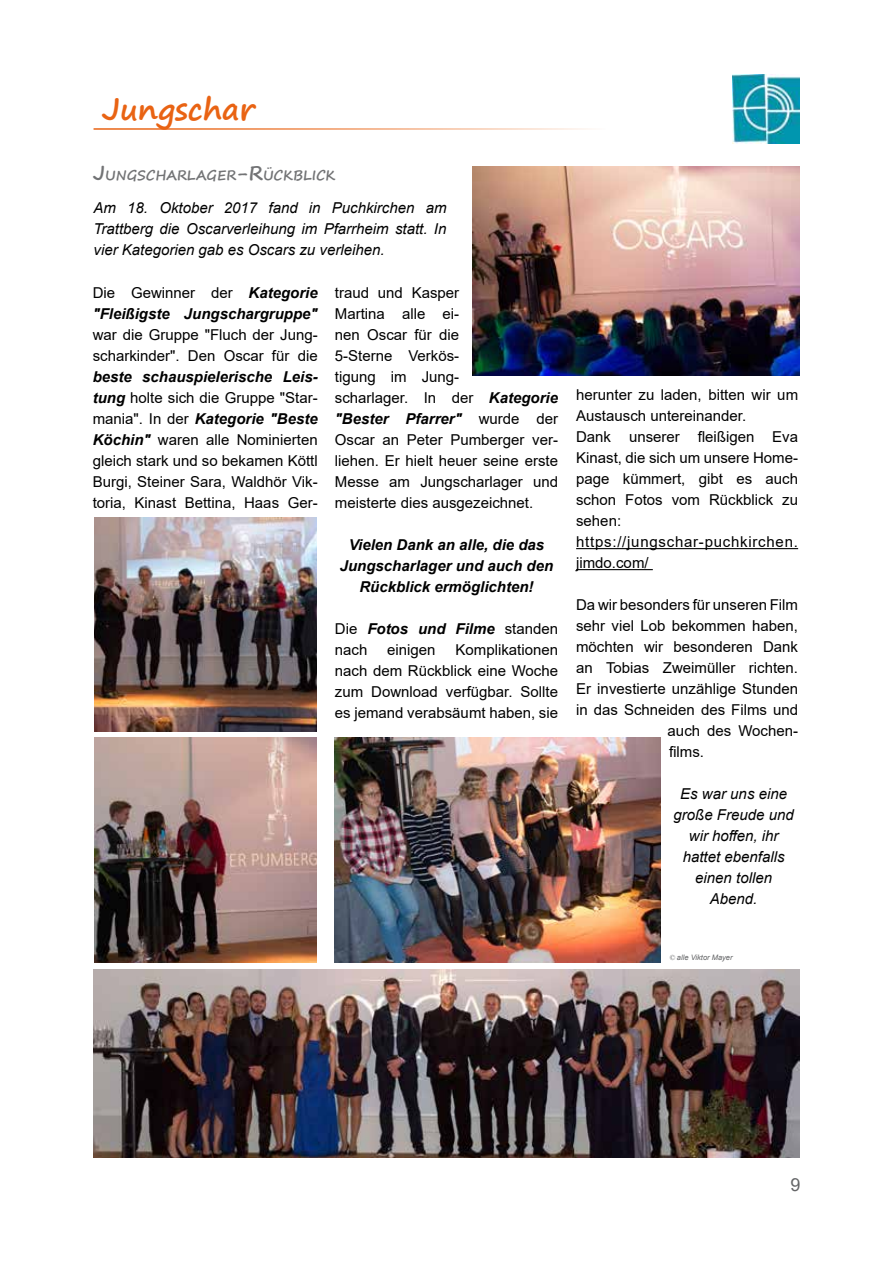
<style>
.page{position:relative;width:893px;height:1263px;background:#fff}
.page>*{position:absolute;margin:0;border:0;box-sizing:border-box;transform-origin:0 0}
.t1{font:700 30px "Segoe Print";color:#e96313}
.t2{font:18px "Arial";color:#646567}
.t3{font:15px/21px "Arial";color:#000}
.t4{font:italic 15px/21px "Arial";color:#000;text-align:justify}
.t5{font:italic 700 15px/21px "Arial";color:#000}
.t6{font:700 13.65px "Segoe Print";color:#727375}
.t7{font:italic 7.5px "Arial";color:#646567}
.s1{font-size:19.5px}
.s2{font-weight:400;font-style:normal}
.s3{font-weight:700;font-style:italic}
.s4{font-family:"Times New Roman"}
</style>
<div class="page">
<hr style="left:94px;top:128px;width:511px;height:2px;background:#e96313">
<img style="left:733px;top:75px;width:66px;height:68px">
<img style="left:472px;top:166px;width:327px;height:209px">
<img style="left:94px;top:517px;width:223px;height:214px">
<img style="left:94px;top:738px;width:223px;height:224px">
<img style="left:335px;top:738px;width:326px;height:224px">
<hr style="left:576px;top:548px;width:222px;height:1px;background:#000">
<hr style="left:576px;top:569px;width:77px;height:1px;background:#000">
<img style="left:94px;top:970px;width:705px;height:187px">
<h1 class="t1" style="left:103px;top:82px;width:154px">Jungschar</h1>
<p class="t6" style="left:94px;top:162px;width:244px"><span class="s1">J</span>UNGSCHARLAGER<span class="s1">-R</span>ÜCKBLICK</p>
<p class="t4" style="left:94px;top:198px;width:354px">Am 18. Oktober 2017 fand in Puchkirchen am Trattberg die Oscarverleihung im Pfarrheim statt. In vier Kategorien gab es Oscars zu verleihen.</p>
<p class="t5" style="left:93px;top:283px;width:227px"><span class="s2">Die Gewinner der</span> Kategorie "Fleißigste Jungschargruppe"</p>
<p class="t3" style="left:93px;top:324px;width:227px">war die Gruppe "Fluch der Jung&shy;scharkinder". Den Oscar für die</p>
<p class="t3" style="left:93px;top:366px;width:227px;text-align:justify"><span class="s3">beste schauspielerische Leis&shy;tung</span> holte sich die Gruppe "Star&shy;mania". In der <span class="s3">Kategorie "Beste Köchin"</span> waren alle Nominierten gleich stark und so bekamen Köttl Burgi, Steiner Sara, Waldhör Vik&shy;toria, Kinast Bettina, Haas Ger-</p>
<p class="t3" style="left:335px;top:282px;width:225px">traud und Kasper<br>Martina alle ei-<br>nen Oscar für die<br>5-Sterne Verkös-<br>tigung im Jung-<br>scharlager. In der <span class="s3">Kategorie "Bester Pfarrer"</span> wurde der<br>Oscar an Peter Pumberger ver&shy;liehen. Er hielt heuer seine erste<br>Messe am Jungscharlager und meisterte dies ausgezeichnet.</p>
<p class="t5" style="left:340px;top:535px;width:215px;text-align:center">Vielen Dank an alle, die das<br>Jungscharlager und auch den<br>Rückblick ermöglichten!</p>
<p class="t3" style="left:335px;top:618px;width:225px">Die <span class="s3">Fotos und Filme</span> standen nach</p>
<p class="t3" style="left:335px;top:639px;width:225px;text-align:justify;text-indent:121px">Komplikationen nach dem Rückblick eine Woche zum Download verfügbar. Sollte es jemand verabsäumt haben, sie</p>
<p class="t3" style="left:387px;top:639px;width:50px">einigen</p>
<p class="t3" style="left:576px;top:384px;width:223px">herunter zu laden, bitten wir um<br>Austausch untereinander.<br>Dank unserer fleißigen Eva<br>Kinast, die sich um unsere Home&shy;page kümmert, gibt es auch schon Fotos vom Rückblick zu sehen: https://jungschar-puchkirchen. jimdo.com/</p>
<p class="t3" style="left:576px;top:594px;width:223px">Da wir besonders für unseren Film</p>
<p class="t3" style="left:576px;top:615px;width:223px">sehr viel Lob bekommen haben,</p>
<p class="t3" style="left:576px;top:636px;width:223px">möchten wir besonderen Dank</p>
<p class="t3" style="left:576px;top:657px;width:223px">an Tobias Zweimüller richten.</p>
<p class="t3" style="left:576px;top:678px;width:223px">Er investierte unzählige Stunden</p>
<p class="t3" style="left:576px;top:699px;width:223px">in das Schneiden des Films und</p>
<p class="t3" style="left:668px;top:720px;width:132px">auch des Wochen-</p>
<p class="t3" style="left:669px;top:741px;width:36px">films.</p>
<p class="t4" style="left:674px;top:783px;width:122px;text-align:center">Es war uns eine große Freude und wir hoffen, ihr hattet ebenfalls einen tollen<br>Abend.</p>
<p class="t7" style="left:669px;top:952px;width:65px"><span class="s4">©</span> alle Viktor Mayer</p>
<p class="t2" style="left:790px;top:1172px;width:12px">9</p>
</div>
